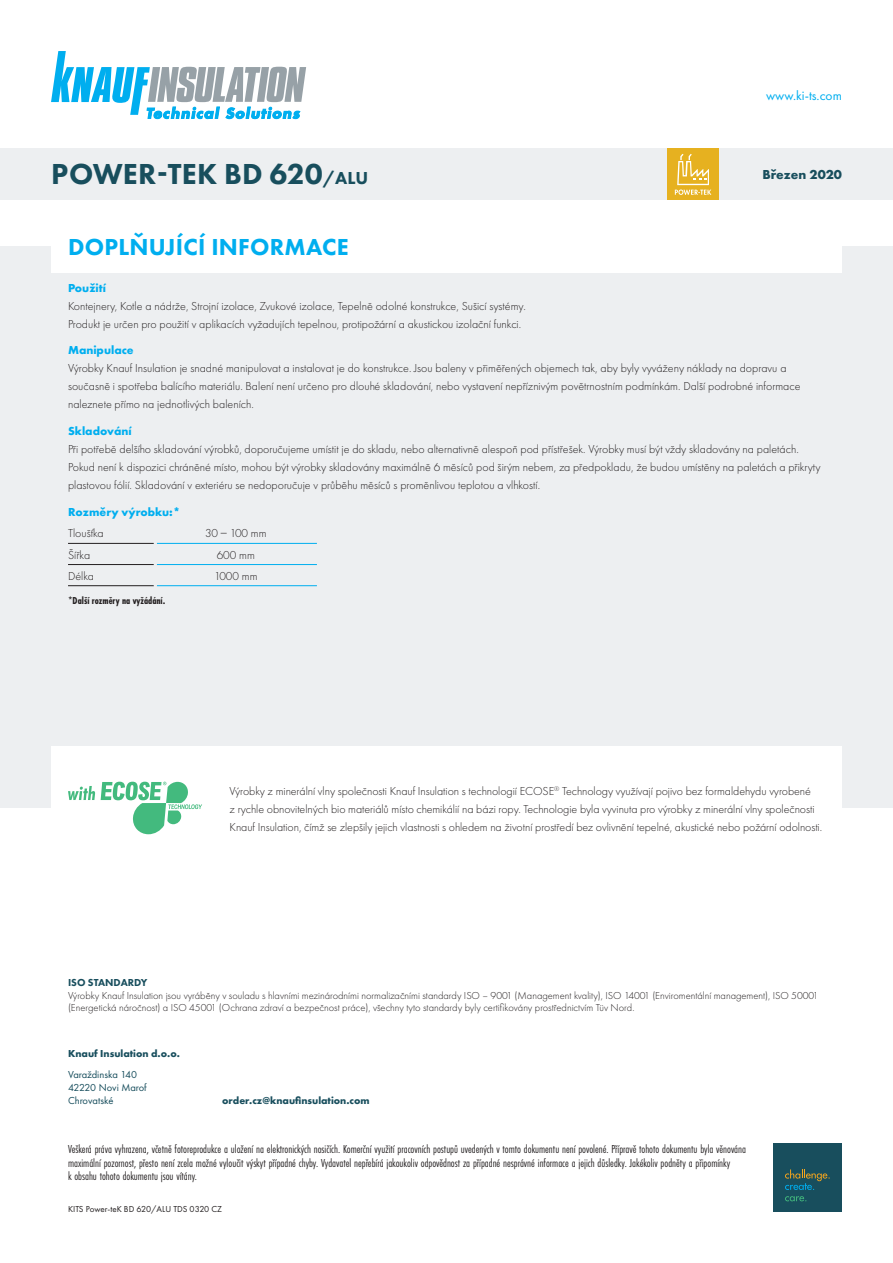
<style>
.page{position:relative;width:893px;height:1263px;background:#fff}
.page>*{position:absolute;margin:0;border:0;box-sizing:border-box;transform-origin:0 0}
.t1{font:800 30px "Futura PT";letter-spacing:.005em;color:#184e5d}
.t2{font:800 24px "Futura PT";letter-spacing:.01em;color:#00aeef}
.t3{font:13.5px "Futura PT";color:#00aeef}
.t4{font:700 13.5px "Futura PT";color:#184e5d}
.t5{font:300 12px/18px "Futura PT";color:#231f20}
.t6{font:12px/13.5px "Futura PT Cond";color:#231f20}
.t7{font:700 12px "Futura PT";color:#00aeef}
.t8{font:300 10.5px/12.6px "Futura PT";color:#231f20}
.t9{font:700 10.5px "Futura PT";color:#184e5d}
.t10{font:10.5px/12.6px "Futura PT";color:#184e5d}
.t11{font:700 10.5px "Futura PT Cond";color:#231f20}
.t12{font:800 10.5px "Futura PT";color:#184e5d}
.t13{font:9px "Futura PT";color:#231f20}
.s1{font-size:18px}
.s2{font-family:"Futura Std"}
</style>
<div class="page">
<div style="left:774px;top:1144px;width:68px;height:68px;background:#184e5d"></div>
<svg style="left:785px;top:1169px;width:45px;height:21px"></svg>
<svg style="left:785px;top:1196px;width:21px;height:5px"></svg>
<div style="left:0;top:247px;width:893px;height:561px;background:#edeff1"></div>
<div style="left:51px;top:221px;width:791px;height:51px;background:#fff"></div>
<hr style="left:157px;top:543px;width:160px;height:1px;background:#00aeef">
<hr style="left:157px;top:564px;width:160px;height:1px;background:#00aeef">
<hr style="left:157px;top:585px;width:160px;height:1px;background:#00aeef">
<hr style="left:68px;top:543px;width:86px;height:1px;background:#231f20">
<hr style="left:68px;top:564px;width:86px;height:1px;background:#231f20">
<hr style="left:68px;top:585px;width:86px;height:1px;background:#231f20">
<div style="left:51px;top:746px;width:791px;height:124px;background:#fff"></div>
<svg style="left:68px;top:786px;width:27px;height:14px"></svg>
<svg style="left:101px;top:782px;width:101px;height:52px"></svg>
<svg style="left:51px;top:51px;width:255px;height:68px"></svg>
<div style="left:0;top:149px;width:893px;height:51px;background:#edeff1"></div>
<div style="left:668px;top:149px;width:51px;height:51px;background:#e6b120"></div>
<svg style="left:675px;top:154px;width:36px;height:41px"></svg>
<p class="t3" style="left:766px;top:87px;width:77px">www.ki-ts.com</p>
<h1 class="t1" style="left:51px;top:156px;width:319px">POWER-TEK BD 620<span class="s1">/ALU</span></h1>
<p class="t4" style="left:762px;top:166px;width:81px">Březen 2020</p>
<h2 class="t2" style="left:68px;top:232px;width:282px">DOPLŇUJÍCÍ INFORMACE</h2>
<p class="t7" style="left:68px;top:280px;width:39px">Použití</p>
<p class="t5" style="left:68px;top:297px;width:459px">Kontejnery, Kotle a nádrže, Strojní izolace, Zvukové izolace, Tepelně odolné konstrukce, Sušicí systémy.<br>Produkt je určen pro použití v aplikacích vyžadujích tepelnou, protipožární a akustickou izolační funkci.</p>
<p class="t7" style="left:68px;top:343px;width:67px">Manipulace</p>
<p class="t5" style="left:68px;top:360px;width:734px">Výrobky Knauf Insulation je snadné manipulovat a instalovat je do konstrukce. Jsou baleny v přiměřených objemech tak, aby byly vyváženy náklady na dopravu a současně i spotřeba balícího materiálu. Balení není určeno pro dlouhé skladování, nebo vystavení nepříznivým povětrnostním podmínkám. Další podrobné informace naleznete přímo na jednotlivých baleních.</p>
<p class="t7" style="left:68px;top:423px;width:65px">Skladování</p>
<p class="t5" style="left:68px;top:440px;width:754px">Při potřebě delšího skladování výrobků, doporučujeme umístit je do skladu, nebo alternativně alespoň pod přístřešek. Výrobky musí být vždy skladovány na paletách.<br>Pokud není k dispozici chráněné místo, mohou být výrobky skladovány maximálně 6 měsíců pod širým nebem, za předpokladu, že budou umístěny na paletách a přikryty plastovou fólií. Skladování v exteriéru se nedoporučuje v průběhu měsíců s proměnlivou teplotou a vlhkostí.</p>
<p class="t7" style="left:68px;top:504px;width:114px">Rozměry výrobku:*</p>
<p class="t5" style="left:68px;top:524px;width:37px">Tloušťka</p>
<p class="t5" style="left:205px;top:524px;width:63px">30 <span class="s2">–</span> 100 mm</p>
<p class="t5" style="left:68px;top:546px;width:24px">Šířka</p>
<p class="t5" style="left:217px;top:546px;width:40px">600 mm</p>
<p class="t5" style="left:68px;top:567px;width:28px">Délka</p>
<p class="t5" style="left:214px;top:567px;width:45px">1000 mm</p>
<p class="t11" style="left:68px;top:594px;width:99px">*Další rozměry na vyžádání.</p>
<p class="t5" style="left:230px;top:782px;width:594px">Výrobky z minerální vlny společnosti Knauf Insulation s technologií ECOSE<sup>®</sup> Technology využívají pojivo bez formaldehydu vyrobené<br>z rychle obnovitelných bio materiálů místo chemikálií na bázi ropy. Technologie byla vyvinuta pro výrobky z minerální vlny společnosti<br>Knauf Insulation, čímž se zlepšily jejich vlastnosti s ohledem na životní prostředí bez ovlivnění tepelné, akustické nebo požární odolnosti.</p>
<p class="t12" style="left:68px;top:976px;width:81px">ISO STANDARDY</p>
<p class="t8" style="left:68px;top:989px;width:752px">Výrobky Knauf Insulation jsou vyráběny v souladu s hlavními mezinárodními normalizačními standardy ISO – 9001 (Management kvality), ISO 14001 (Enviromentální management), ISO 50001 (Energetická náročnost) a ISO 45001 (Ochrana zdraví a bezpečnost práce), všechny tyto standardy byly certifikovány prostřednictvím Tüv Nord.</p>
<p class="t9" style="left:68px;top:1047px;width:113px">Knauf Insulation d.o.o.</p>
<p class="t10" style="left:68px;top:1068px;width:80px">Varaždinska 140<br>42220 Novi Marof<br>Chrovatské</p>
<p class="t9" style="left:222px;top:1094px;width:149px">order.cz@knaufinsulation.com</p>
<p class="t6" style="left:68px;top:1142px;width:679px">Veškerá práva vyhrazena, včetně fotoreprodukce a uložení na elektronických nosičích. Komerční využití pracovních postupů uvedených v tomto dokumentu není povolené. Přípravě tohoto dokumentu byla věnována maximální pozornost, přesto není zcela možné vyloučit výskyt případné chyby. Vydavatel nepřebírá jakoukoliv odpovědnost za případné nesprávné informace a jejich důsledky. Jakékoliv podněty a připomínky<br>k obsahu tohoto dokumentu jsou vítány.</p>
<p class="t13" style="left:68px;top:1203px;width:155px">KITS Power-teK BD 620/ALU TDS 0320 CZ</p>
</div>
